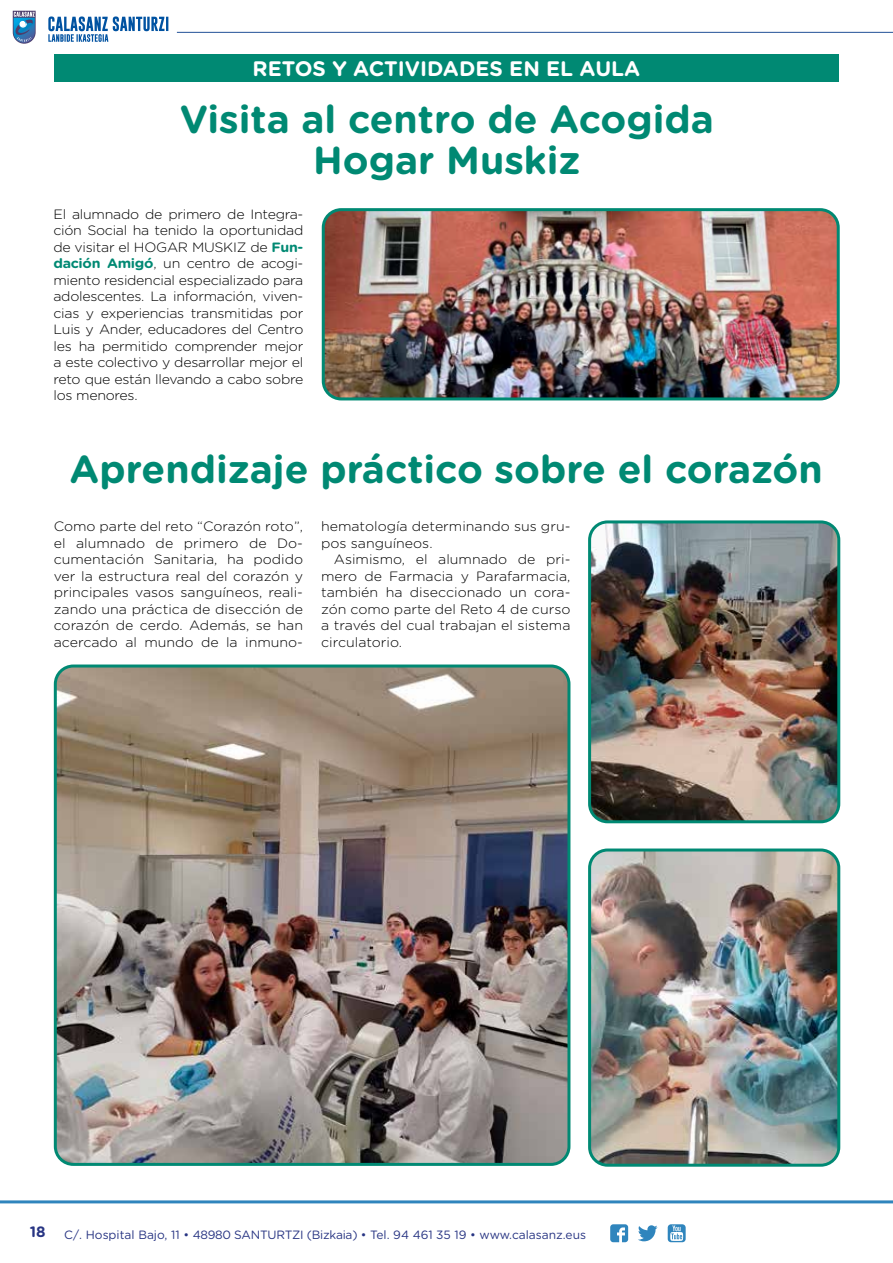
<style>
.page{position:relative;width:893px;height:1263px;background:#fff}
.page>*{position:absolute;margin:0;border:0;box-sizing:border-box;transform-origin:0 0}
.t1{font:700 39px/40.5px "Gotham Rounded";color:#008973;text-align:center}
.t2{font:700 21px "Gotham Rounded";color:#fff}
.t3{font:700 15px "Gotham Rounded";color:#283583}
.t4{font:300 13.5px/16.5px "Gotham Rounded";color:#000;text-align:justify;scale:1.05 1}
.t5{font:12px "Gotham Rounded";color:#283583}
.s1{font-weight:700;color:#008973}
</style>
<div class="page">
<svg style="left:13px;top:11px;width:23px;height:33px"></svg>
<hr style="left:0;top:1200px;width:893px;height:3px;background:#2f85bd">
<svg style="left:638px;top:1225px;width:19px;height:16px"></svg>
<svg style="left:610px;top:1224px;width:18px;height:18px"></svg>
<svg style="left:668px;top:1224px;width:18px;height:18px"></svg>
<hr style="left:177px;top:32px;width:716px;height:1px;background:#225197">
<svg style="left:48px;top:16px;width:120px;height:26px"></svg>
<div style="left:54px;top:54px;width:785px;height:28px;background:#008973"></div>
<img style="left:58px;top:668px;width:511px;height:494px">
<div style="left:54px;top:664px;width:516px;height:502px;border:3px solid #008973;border-radius:18px"></div>
<img style="left:592px;top:524px;width:247px;height:298px">
<div style="left:588px;top:520px;width:252px;height:303px;border:3px solid #008973;border-radius:18px"></div>
<img style="left:592px;top:852px;width:247px;height:311px">
<div style="left:588px;top:848px;width:252px;height:319px;border:3px solid #008973;border-radius:18px"></div>
<img style="left:323px;top:212px;width:513px;height:187px">
<div style="left:322px;top:208px;width:518px;height:192px;border:3px solid #008973;border-radius:18px"></div>
<h2 class="t2" style="left:253px;top:53px;width:389px">RETOS Y ACTIVIDADES EN EL AULA</h2>
<h1 class="t1" style="left:180px;top:97px;width:536px">Visita al centro de Acogida<br>Hogar Muskiz</h1>
<p class="t4" style="left:53px;top:205px;width:240px">El alumnado de primero de Integra&shy;ción Social ha tenido la oportunidad de visitar el HOGAR MUSKIZ de <span class="s1">Fun&shy;dación Amigó</span>, un centro de acogi&shy;miento residencial especializado para adolescentes. La información, viven&shy;cias y experiencias transmitidas por Luis y Ander, educadores del Centro les ha permitido comprender mejor a este colectivo y desarrollar mejor el reto que están llevando a cabo sobre los menores.</p>
<h1 class="t1" style="left:70px;top:447px;width:754px">Aprendizaje práctico sobre el corazón</h1>
<p class="t4" style="left:54px;top:518px;width:239px">Como parte del reto “Corazón roto”, el alumnado de primero de Do&shy;cumentación Sanitaria, ha podido ver la estructura real del corazón y principales vasos sanguíneos, reali&shy;zando una práctica de disección de corazón de cerdo. Además, se han acercado al mundo de la inmuno-</p>
<p class="t4" style="left:321px;top:518px;width:239px">hematología determinando sus gru&shy;pos sanguíneos.</p>
<p class="t4" style="left:321px;top:551px;width:239px;text-indent:13px">Asimismo, el alumnado de pri&shy;mero de Farmacia y Parafarmacia, también ha diseccionado un cora&shy;zón como parte del Reto 4 de curso a través del cual trabajan el sistema circulatorio.</p>
<p class="t3" style="left:30px;top:1221px;width:17px">18</p>
<p class="t5" style="left:64px;top:1226px;width:523px">C/. Hospital Bajo, 11 • 48980 SANTURTZI (Bizkaia) • Tel. 94 461 35 19 • www.calasanz.eus</p>
</div>
